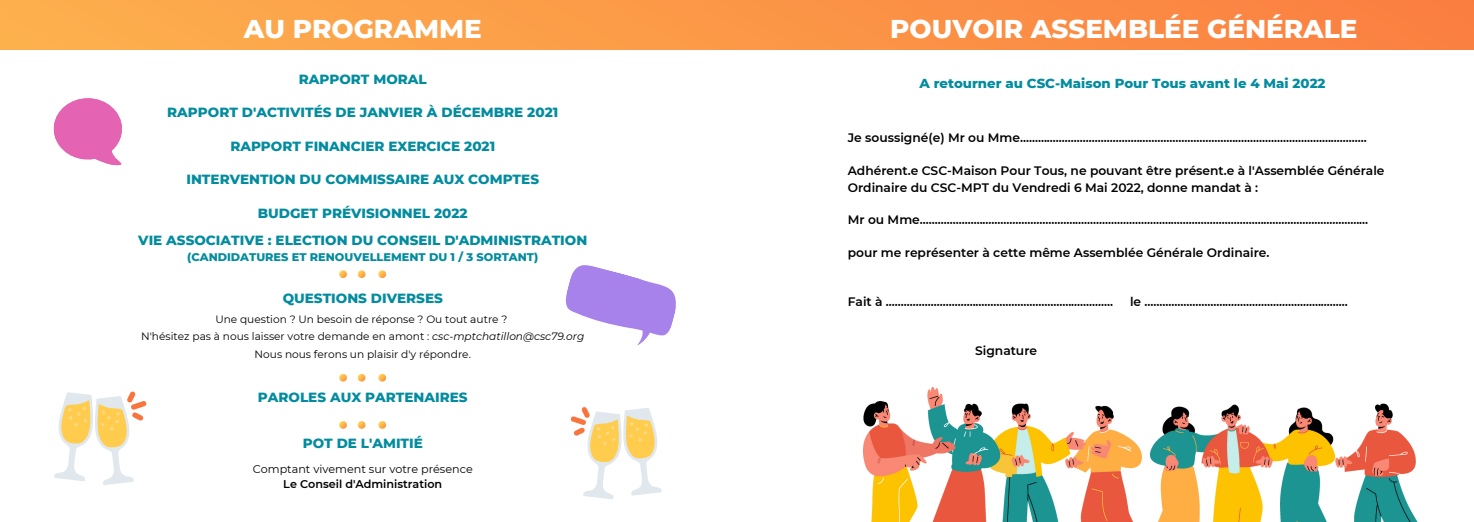
<style>
.page{position:relative;width:1474px;height:522px;background:#fff}
.page>*{position:absolute;margin:0;border:0;box-sizing:border-box;transform-origin:0 0}
.t1{font:800 26.25px "Montserrat";color:#fff}
.t2{font:800 13.47px "Montserrat";color:#038c9f}
.t3{font:800 13.3px "Montserrat";color:#038c9f}
.t4{font:600 12.25px/16.3px "Montserrat";color:#000}
.t5{font:800 11.38px "Montserrat";color:#038c9f}
.t6{font:11.2px "Montserrat";color:#000}
.t7{font:600 11.2px "Montserrat";color:#000}
.t8{font:10.67px "Montserrat";color:#000}
.s1{font-style:italic}
</style>
<div class="page">
<div style="left:0;top:0;width:1473px;height:50px;background:linear-gradient(to right,#fdb04d,#fa7f41)"></div>
<svg style="left:339px;top:373px;width:8px;height:8px"></svg>
<svg style="left:358px;top:373px;width:7px;height:8px"></svg>
<svg style="left:378px;top:373px;width:8px;height:8px"></svg>
<svg style="left:339px;top:421px;width:8px;height:7px"></svg>
<svg style="left:358px;top:421px;width:7px;height:7px"></svg>
<svg style="left:378px;top:421px;width:8px;height:7px"></svg>
<svg style="left:339px;top:270px;width:8px;height:8px"></svg>
<svg style="left:358px;top:270px;width:7px;height:8px"></svg>
<svg style="left:378px;top:270px;width:8px;height:8px"></svg>
<svg style="left:565px;top:265px;width:111px;height:81px"></svg>
<svg style="left:54px;top:98px;width:67px;height:67px"></svg>
<svg style="left:54px;top:391px;width:93px;height:94px"></svg>
<svg style="left:571px;top:407px;width:91px;height:92px"></svg>
<img style="left:863px;top:387px;width:554px;height:134px">
<p class="t1" style="left:244px;top:13px;width:239px">AU PROGRAMME</p>
<p class="t1" style="left:890px;top:13px;width:469px">POUVOIR ASSEMBLÉE GÉNÉRALE</p>
<p class="t2" style="left:299px;top:70px;width:129px">RAPPORT MORAL</p>
<p class="t2" style="left:167px;top:104px;width:392px">RAPPORT D'ACTIVITÉS DE JANVIER À DÉCEMBRE 2021</p>
<p class="t2" style="left:230px;top:138px;width:266px">RAPPORT FINANCIER EXERCICE 2021</p>
<p class="t2" style="left:186px;top:171px;width:354px">INTERVENTION DU COMMISSAIRE AUX COMPTES</p>
<p class="t2" style="left:258px;top:205px;width:211px">BUDGET PRÉVISIONNEL 2022</p>
<p class="t2" style="left:138px;top:231px;width:450px">VIE ASSOCIATIVE : ELECTION DU CONSEIL D'ADMINISTRATION</p>
<p class="t5" style="left:187px;top:249px;width:352px">(CANDIDATURES ET RENOUVELLEMENT DU 1 / 3 SORTANT)</p>
<p class="t2" style="left:283px;top:289px;width:162px">QUESTIONS DIVERSES</p>
<p class="t8" style="left:215px;top:312px;width:294px">Une question ? Un besoin de réponse ? Ou tout autre ?</p>
<p class="t8" style="left:141px;top:329px;width:444px">N'hésitez pas à nous laisser votre demande en amont : <span class="s1">csc-mptchatillon@csc79.org</span></p>
<p class="t8" style="left:255px;top:347px;width:218px">Nous nous ferons un plaisir d'y répondre.</p>
<p class="t2" style="left:258px;top:388px;width:211px">PAROLES AUX PARTENAIRES</p>
<p class="t2" style="left:303px;top:434px;width:122px">POT DE L'AMITIÉ</p>
<p class="t6" style="left:253px;top:461px;width:221px">Comptant vivement sur votre présence</p>
<p class="t7" style="left:283px;top:476px;width:160px">Le Conseil d'Administration</p>
<p class="t3" style="left:919px;top:75px;width:408px">A retourner au CSC-Maison Pour Tous avant le 4 Mai 2022</p>
<p class="t4" style="left:847px;top:130px;width:520px">Je soussigné(e) Mr ou Mme....................................................................................................................</p>
<p class="t4" style="left:847px;top:162px;width:538px">Adhérent.e CSC-Maison Pour Tous, ne pouvant être présent.e à l'Assemblée Générale<br>Ordinaire du CSC-MPT du Vendredi 6 Mai 2022, donne mandat à :</p>
<p class="t4" style="left:847px;top:211px;width:522px">Mr ou Mme......................................................................................................................................................</p>
<p class="t4" style="left:847px;top:244px;width:423px">pour me représenter à cette même Assemblée Générale Ordinaire.</p>
<p class="t4" style="left:847px;top:293px;width:267px">Fait à ............................................................................</p>
<p class="t4" style="left:1130px;top:293px;width:219px">le ....................................................................</p>
<p class="t4" style="left:975px;top:342px;width:63px">Signature</p>
</div>
